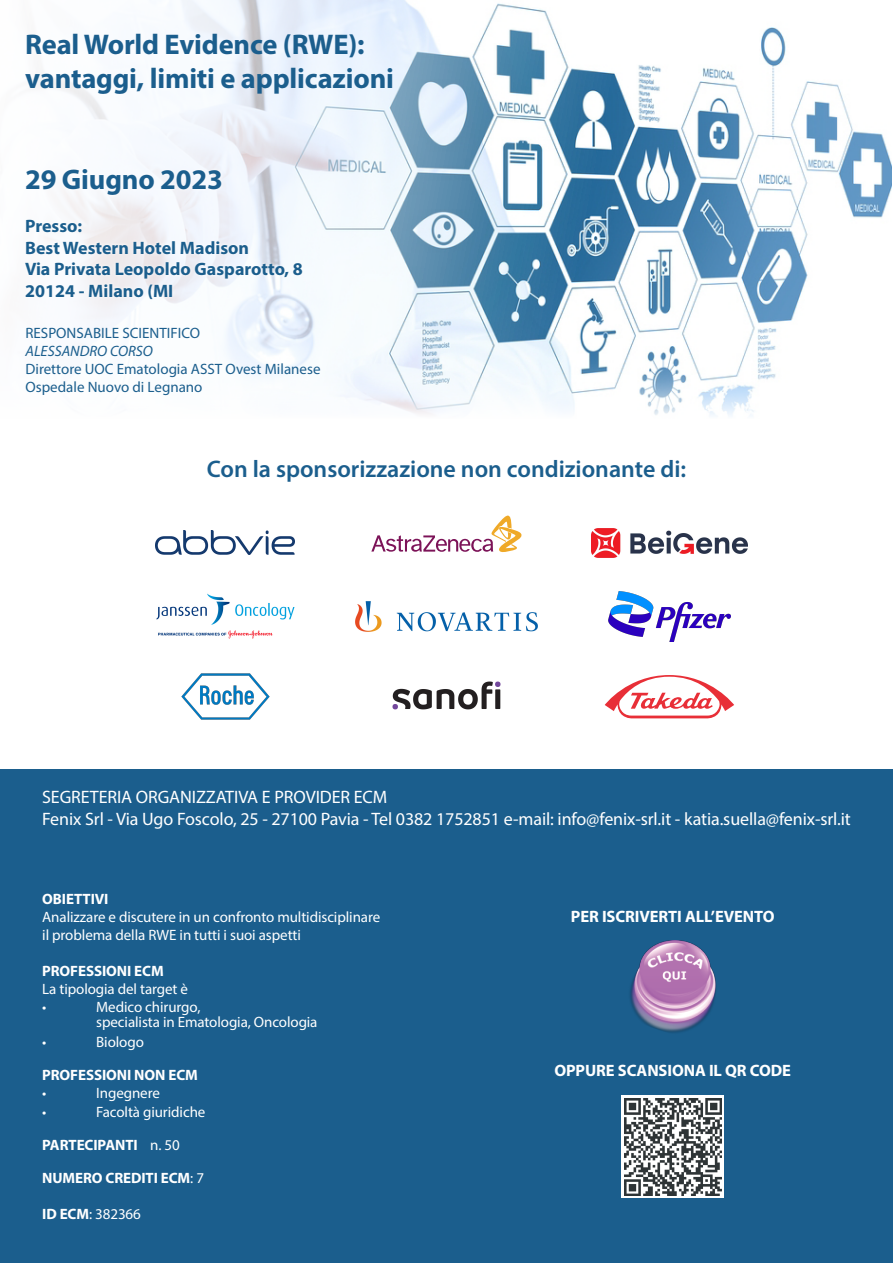
<style>
.page{position:relative;width:893px;height:1263px;background:#fff}
.page>*{position:absolute;margin:0;border:0;box-sizing:border-box;transform-origin:0 0}
.t1{font:700 28.5px/34.2px "Myriad Pro";letter-spacing:-.005em;color:#1b5e8d}
.t2{font:600 24px "Myriad Pro";color:#1b5e8d}
.t3{font:18px/21.6px "Myriad Pro";letter-spacing:-.005em;color:#fff}
.t4{font:700 18px/21.6px "Myriad Pro";color:#1b5e8d}
.t5{font:700 16.5px "Myriad Pro";letter-spacing:-.005em;color:#fff}
.t6{font:15px/18px "Myriad Pro";letter-spacing:-.005em;color:#fff}
.t7{font:15px/18px "Myriad Pro";color:#1b5e8d}
.t8{font:700 15px "Myriad Pro";letter-spacing:-.005em;color:#fff}
.t9{font:italic 15px "Myriad Pro";color:#1b5e8d}
.s1{font-weight:400}
.s2{font-weight:700}
</style>
<div class="page">
<div style="left:0;top:770px;width:893px;height:493px;background:#1b5e8d"></div>
<svg style="left:41px;top:0;width:851px;height:416px"></svg>
<img style="left:630px;top:940px;width:86px;height:93px">
<img style="left:392px;top:681px;width:109px;height:29px">
<img style="left:41px;top:212px;width:267px;height:94px">
<img style="left:41px;top:161px;width:187px;height:40px">
<svg style="left:371px;top:515px;width:151px;height:37px"></svg>
<img style="left:355px;top:601px;width:183px;height:31px">
<img style="left:181px;top:674px;width:88px;height:46px">
<img style="left:156px;top:531px;width:139px;height:24px">
<img style="left:592px;top:528px;width:155px;height:29px">
<svg style="left:605px;top:675px;width:129px;height:44px"></svg>
<img style="left:156px;top:593px;width:139px;height:46px">
<img style="left:609px;top:591px;width:121px;height:50px">
<svg style="left:621px;top:1096px;width:103px;height:102px"></svg>
<img style="left:624px;top:1098px;width:97px;height:97px">
<h1 class="t1" style="left:25px;top:26px;width:370px">Real World Evidence (RWE): vantaggi, limiti e applicazioni</h1>
<h1 class="t1" style="left:25px;top:161px;width:199px">29 Giugno 2023</h1>
<p class="t4" style="left:25px;top:215px;width:279px">Presso:<br>Best Western Hotel Madison<br>Via Privata Leopoldo Gasparotto, 8<br>20124 - Milano (MI</p>
<p class="t7" style="left:26px;top:323px;width:176px">RESPONSABILE SCIENTIFICO</p>
<p class="t9" style="left:26px;top:341px;width:129px">ALESSANDRO CORSO</p>
<p class="t7" style="left:26px;top:359px;width:297px">Direttore UOC Ematologia ASST Ovest Milanese<br>Ospedale Nuovo di Legnano</p>
<h2 class="t2" style="left:207px;top:453px;width:481px">Con la sponsorizzazione non condizionante di:</h2>
<p class="t3" style="left:42px;top:786px;width:810px">SEGRETERIA ORGANIZZATIVA E PROVIDER ECM<br>Fenix Srl - Via Ugo Foscolo, 25 - 27100 Pavia - Tel 0382 1752851 e-mail: info@fenix-srl.it - katia.suella@fenix-srl.it</p>
<p class="t8" style="left:42px;top:889px;width:68px">OBIETTIVI</p>
<p class="t6" style="left:42px;top:908px;width:339px">Analizzare e discutere in un confronto multidisciplinare il problema della RWE in tutti i suoi aspetti</p>
<p class="t8" style="left:42px;top:961px;width:123px">PROFESSIONI ECM</p>
<p class="t6" style="left:42px;top:980px;width:147px">La tipologia del target è •</p>
<p class="t6" style="left:96px;top:999px;width:223px;line-height:15px">Medico chirurgo,<br>specialista in Ematologia, Oncologia</p>
<p class="t6" style="left:42px;top:1032px;width:6px">•</p>
<p class="t6" style="left:96px;top:1032px;width:49px">Biologo</p>
<p class="t8" style="left:42px;top:1065px;width:157px">PROFESSIONI NON ECM</p>
<p class="t6" style="left:42px;top:1083px;width:6px">•</p>
<p class="t6" style="left:96px;top:1083px;width:65px">Ingegnere</p>
<p class="t6" style="left:42px;top:1103px;width:6px">•</p>
<p class="t6" style="left:96px;top:1103px;width:111px">Facoltà giuridiche</p>
<p class="t8" style="left:42px;top:1135px;width:139px">PARTECIPANTI <span class="s1">n. 50</span></p>
<p class="t8" style="left:42px;top:1168px;width:163px">NUMERO CREDITI ECM<span class="s1">: 7</span></p>
<p class="t6" style="left:42px;top:1205px;width:100px"><span class="s2">ID ECM</span>: 382366</p>
<p class="t5" style="left:571px;top:905px;width:205px">PER ISCRIVERTI ALL’EVENTO</p>
<p class="t5" style="left:554px;top:1059px;width:238px">OPPURE SCANSIONA IL QR CODE</p>
</div>
